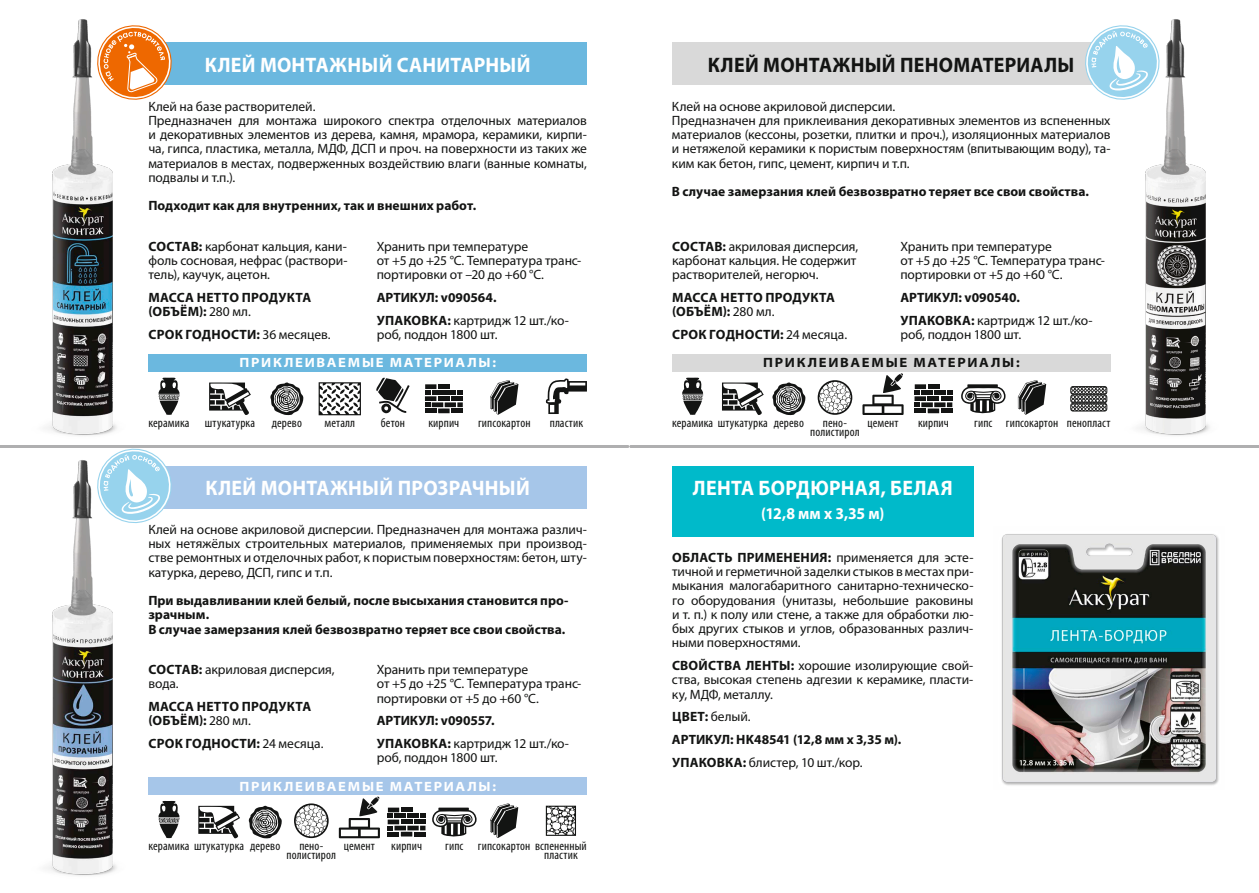
<style>
.page{position:relative;width:1259px;height:893px;background:#fff}
.page>*{position:absolute;margin:0;border:0;box-sizing:border-box;transform-origin:0 0}
.t1{font:700 21px "Myriad Pro";letter-spacing:.015em;color:#fff;scale:.95 1}
.t2{font:700 21px "Myriad Pro";letter-spacing:.015em;color:#131413;scale:.95 1}
.t3{font:700 16.5px "Myriad Pro";color:#fff;scale:.95 1}
.t4{font:13.5px/14.2px "Myriad Pro";letter-spacing:-.005em;color:#131413}
.t5{font:700 13.5px/14.2px "Myriad Pro";letter-spacing:.005em;color:#131413}
.t6{font:700 semi-expanded 13.5px "Myriad Pro";letter-spacing:.13em;color:#fff}
.t7{font:700 semi-expanded 13.5px "Myriad Pro";letter-spacing:.13em;color:#131413}
.t8{font:condensed 12.75px/9px "Myriad Pro";letter-spacing:.01em;color:#131413;text-align:center}
.s1{font-weight:700}
.s2{font-weight:400}
</style>
<div class="page">
<hr style="left:0;top:445px;width:628px;height:3px;background:#afafb0">
<div style="left:148px;top:43px;width:439px;height:42px;background:#6bb8df"></div>
<div style="left:148px;top:466px;width:439px;height:42px;background:#a6c6e9"></div>
<div style="left:672px;top:43px;width:438px;height:42px;background:#d9d9d9"></div>
<div style="left:148px;top:354px;width:439px;height:18px;background:#6bb8df"></div>
<div style="left:148px;top:777px;width:439px;height:18px;background:#a6c6e9"></div>
<div style="left:672px;top:354px;width:438px;height:18px;background:#d9d9d9"></div>
<svg style="left:319px;top:382px;width:42px;height:33px"></svg>
<svg style="left:198px;top:806px;width:42px;height:32px"></svg>
<svg style="left:722px;top:382px;width:42px;height:33px"></svg>
<svg style="left:249px;top:806px;width:33px;height:32px"></svg>
<svg style="left:772px;top:382px;width:34px;height:33px"></svg>
<svg style="left:388px;top:808px;width:37px;height:28px"></svg>
<hr style="left:388px;top:832px;width:11px;height:4px;background:#131413">
<hr style="left:414px;top:832px;width:11px;height:4px;background:#131413">
<svg style="left:914px;top:384px;width:38px;height:29px"></svg>
<hr style="left:914px;top:409px;width:12px;height:4px;background:#131413">
<hr style="left:941px;top:409px;width:11px;height:4px;background:#131413">
<svg style="left:432px;top:808px;width:45px;height:28px"></svg>
<svg style="left:961px;top:384px;width:44px;height:29px"></svg>
<div style="left:672px;top:466px;width:301px;height:70px;background:#00baca"></div>
<svg style="left:158px;top:800px;width:21px;height:38px"></svg>
<svg style="left:682px;top:377px;width:21px;height:38px"></svg>
<svg style="left:490px;top:803px;width:28px;height:35px"></svg>
<svg style="left:1018px;top:380px;width:28px;height:35px"></svg>
<img style="left:46px;top:19px;width:71px;height:417px">
<img style="left:1139px;top:19px;width:71px;height:417px">
<img style="left:46px;top:460px;width:71px;height:416px">
<svg style="left:209px;top:382px;width:42px;height:33px"></svg>
<svg style="left:270px;top:382px;width:34px;height:33px"></svg>
<svg style="left:425px;top:384px;width:38px;height:29px"></svg>
<hr style="left:425px;top:409px;width:11px;height:4px;background:#131413">
<hr style="left:451px;top:409px;width:12px;height:4px;background:#131413">
<svg style="left:546px;top:378px;width:41px;height:36px"></svg>
<svg style="left:158px;top:377px;width:22px;height:38px"></svg>
<svg style="left:490px;top:380px;width:28px;height:35px"></svg>
<svg style="left:376px;top:377px;width:34px;height:36px"></svg>
<svg style="left:294px;top:803px;width:35px;height:35px"></svg>
<svg style="left:817px;top:380px;width:35px;height:35px"></svg>
<svg style="left:339px;top:796px;width:41px;height:42px"></svg>
<svg style="left:862px;top:373px;width:41px;height:42px"></svg>
<svg style="left:546px;top:806px;width:30px;height:30px"></svg>
<svg style="left:1070px;top:386px;width:37px;height:26px"></svg>
<img style="left:1001px;top:534px;width:218px;height:252px">
<hr style="left:631px;top:445px;width:628px;height:3px;background:#afafb0">
<svg style="left:92px;top:448px;width:84px;height:80px"></svg>
<svg style="left:1080px;top:21px;width:84px;height:84px"></svg>
<svg style="left:92px;top:21px;width:84px;height:84px"></svg>
<h1 class="t1" style="left:205px;top:53px;width:344px">КЛЕЙ МОНТАЖНЫЙ САНИТАРНЫЙ</h1>
<p class="t4" style="left:148px;top:99px;width:440px">Клей на базе растворителей.<br>Предназначен для монтажа широкого спектра отделочных материалов и декоративных элементов из дерева, камня, мрамора, керамики, кирпи&shy;ча, гипса, пластика, металла, МДФ, ДСП и проч. на поверхности из таких же материалов в местах, подверженных воздействию влаги (ванные комнаты, подвалы и т.п.).</p>
<p class="t5" style="left:148px;top:199px;width:329px">Подходит как для внутренних, так и внешних работ.</p>
<p class="t4" style="left:148px;top:240px;width:201px;text-align:justify"><span class="s1">СОСТАВ:</span> карбонат кальция, кани&shy;фоль сосновая, нефрас (раствори&shy;тель), каучук, ацетон.</p>
<p class="t5" style="left:148px;top:291px;width:164px">МАССА НЕТТО ПРОДУКТА (ОБЪЁМ): <span class="s2">280 мл.</span></p>
<p class="t5" style="left:148px;top:328px;width:183px">СРОК ГОДНОСТИ: <span class="s2">36 месяцев.</span></p>
<p class="t4" style="left:377px;top:240px;width:206px">Хранить при температуре<br>от +5 до +25 °С. Температура транс&shy;портировки от –20 до +60 °С.</p>
<p class="t5" style="left:377px;top:286px;width:194px;line-height:22.8px">АРТИКУЛ: v090564.<br>УПАКОВКА: <span class="s2">картридж 12 шт./ко-</span></p>
<p class="t4" style="left:377px;top:328px;width:122px">роб, поддон 1800 шт.</p>
<p class="t6" style="left:239px;top:355px;width:258px">ПРИКЛЕИВАЕМЫЕ МАТЕРИАЛЫ:</p>
<h1 class="t2" style="left:708px;top:53px;width:387px">КЛЕЙ МОНТАЖНЫЙ ПЕНОМАТЕРИАЛЫ</h1>
<p class="t4" style="left:672px;top:99px;width:440px">Клей на основе акриловой дисперсии.<br>Предназначен для приклеивания декоративных элементов из вспененных материалов (кессоны, розетки, плитки и проч.), изоляционных материалов и нетяжелой керамики к пористым поверхностям (впитывающим воду), та&shy;ким как бетон, гипс, цемент, кирпич и т.п.</p>
<p class="t5" style="left:672px;top:185px;width:418px">В случае замерзания клей безвозвратно теряет все свои свойства.</p>
<p class="t4" style="left:672px;top:240px;width:188px"><span class="s1">СОСТАВ:</span> акриловая дисперсия, карбонат кальция. Не содержит растворителей, негорюч.</p>
<p class="t5" style="left:672px;top:291px;width:164px">МАССА НЕТТО ПРОДУКТА (ОБЪЁМ): <span class="s2">280 мл.</span></p>
<p class="t5" style="left:672px;top:328px;width:176px">СРОК ГОДНОСТИ: <span class="s2">24 месяца.</span></p>
<p class="t4" style="left:900px;top:240px;width:206px">Хранить при температуре<br>от +5 до +25 °С. Температура транс&shy;портировки от +5 до +60 °С.</p>
<p class="t5" style="left:900px;top:286px;width:194px;line-height:22.8px">АРТИКУЛ: v090540.<br>УПАКОВКА: <span class="s2">картридж 12 шт./ко-</span></p>
<p class="t4" style="left:900px;top:328px;width:122px">роб, поддон 1800 шт.</p>
<p class="t7" style="left:763px;top:355px;width:258px">ПРИКЛЕИВАЕМЫЕ МАТЕРИАЛЫ:</p>
<p class="t8" style="left:148px;top:419px;width:108px">керамика штукатурка</p>
<p class="t8" style="left:272px;top:419px;width:32px">дерево</p>
<p class="t8" style="left:381px;top:419px;width:26px">бетон</p>
<p class="t8" style="left:428px;top:419px;width:32px">кирпич</p>
<p class="t8" style="left:478px;top:419px;width:54px">гипсокартон</p>
<p class="t8" style="left:549px;top:419px;width:35px">пластик</p>
<p class="t8" style="left:1005px;top:419px;width:54px">гипсокартон</p>
<p class="t8" style="left:324px;top:419px;width:32px">металл</p>
<p class="t8" style="left:672px;top:419px;width:97px">керамика штукатурка</p>
<p class="t8" style="left:774px;top:419px;width:32px">дерево</p>
<p class="t8" style="left:810px;top:419px;width:51px">пено&shy;полистирол</p>
<p class="t8" style="left:867px;top:419px;width:33px">цемент</p>
<p class="t8" style="left:918px;top:419px;width:32px">кирпич</p>
<p class="t8" style="left:974px;top:419px;width:20px">гипс</p>
<p class="t8" style="left:1067px;top:419px;width:45px">пенопласт</p>
<h1 class="t1" style="left:205px;top:476px;width:343px">КЛЕЙ МОНТАЖНЫЙ ПРОЗРАЧНЫЙ</h1>
<p class="t4" style="left:148px;top:522px;width:440px;text-align:justify">Клей на основе акриловой дисперсии. Предназначен для монтажа различ&shy;ных нетяжёлых строительных материалов, применяемых при производ&shy;стве ремонтных и отделочных работ, к пористым поверхностям: бетон, шту&shy;катурка, дерево, ДСП, гипс и т.п.</p>
<p class="t5" style="left:148px;top:594px;width:422px">При выдавливании клей белый, после высыхания становится про&shy;зрачным.<br>В случае замерзания клей безвозвратно теряет все свои свойства.</p>
<p class="t4" style="left:148px;top:663px;width:188px"><span class="s1">СОСТАВ:</span> акриловая дисперсия, вода.</p>
<p class="t5" style="left:148px;top:700px;width:164px">МАССА НЕТТО ПРОДУКТА (ОБЪЁМ): <span class="s2">280 мл.</span></p>
<p class="t5" style="left:148px;top:737px;width:176px">СРОК ГОДНОСТИ: <span class="s2">24 месяца.</span></p>
<p class="t4" style="left:377px;top:663px;width:206px">Хранить при температуре<br>от +5 до +25 °С. Температура транс&shy;портировки от +5 до +60 °С.</p>
<p class="t5" style="left:377px;top:710px;width:194px;line-height:22.8px">АРТИКУЛ: v090557.<br>УПАКОВКА: <span class="s2">картридж 12 шт./ко-</span></p>
<p class="t4" style="left:377px;top:751px;width:122px">роб, поддон 1800 шт.</p>
<p class="t6" style="left:239px;top:778px;width:258px">ПРИКЛЕИВАЕМЫЕ МАТЕРИАЛЫ:</p>
<h1 class="t1" style="left:693px;top:476px;width:275px">ЛЕНТА БОРДЮРНАЯ, БЕЛАЯ</h1>
<p class="t3" style="left:761px;top:505px;width:131px">(12,8 мм х 3,35 м)</p>
<p class="t4" style="left:672px;top:550px;width:303px;text-align:justify"><span class="s1">ОБЛАСТЬ ПРИМЕНЕНИЯ:</span> применяется для эсте&shy;тичной и герметичной заделки стыков вместах при&shy;мыкания малогабаритного санитарно-техническо&shy;го оборудования (унитазы, небольшие раковины и т. п.) к полу или стене, а также для обработки лю&shy;бых других стыков и углов, образованных различ&shy;ными поверхностями.</p>
<p class="t4" style="left:672px;top:659px;width:303px;text-align:justify"><span class="s1">СВОЙСТВА ЛЕНТЫ:</span> хорошие изолирующие свой&shy;ства, высокая степень адгезии к керамике, пласти&shy;ку, МДФ, металлу.</p>
<p class="t5" style="left:672px;top:705px;width:231px;line-height:22.8px">ЦВЕТ: <span class="s2">белый.<br></span>АРТИКУЛ: HK48541 (12,8 мм х 3,35 м).<br>УПАКОВКА: <span class="s2">блистер, 10 шт./кор.</span></p>
<p class="t8" style="left:148px;top:842px;width:97px">керамика штукатурка</p>
<p class="t8" style="left:250px;top:842px;width:32px">дерево</p>
<p class="t8" style="left:287px;top:842px;width:51px">пено&shy;полистирол</p>
<p class="t8" style="left:344px;top:842px;width:33px">цемент</p>
<p class="t8" style="left:391px;top:842px;width:32px">кирпич</p>
<p class="t8" style="left:445px;top:842px;width:20px">гипс</p>
<p class="t8" style="left:478px;top:842px;width:110px">гипсокартон вспененный</p>
<p class="t8" style="left:544px;top:851px;width:35px">пластик</p>
</div>
